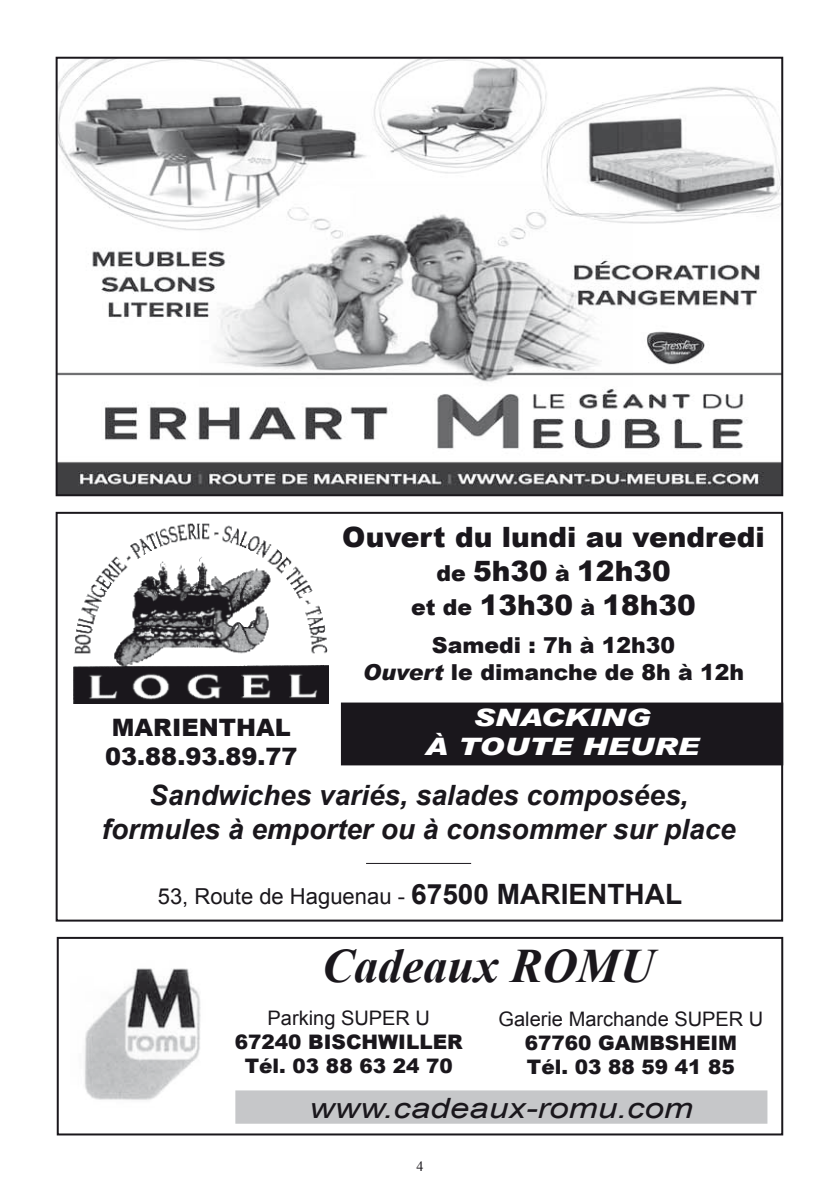
<style>
.page{position:relative;width:840px;height:1191px;background:#fff}
.page>*{position:absolute;margin:0;border:0;box-sizing:border-box;transform-origin:0 0}
.t1{font:italic 700 48px "Times New Roman";color:#1a171c}
.t2{font:italic 700 28px/33.6px "Arial";color:#1a171c;text-align:center}
.t3{font:900 28px/33.6px "Arial";color:#1a171c;text-align:center}
.t4{font:italic 28px "Arial";color:#1a171c;scale:1.25 1}
.t5{font:900 24px/28.8px "Arial";color:#1a171c}
.t6{font:italic 900 24px/28.8px "Arial";color:#fff;text-align:center;scale:1.25 1}
.t7{font:900 22px/26.4px "Arial";color:#1a171c;text-align:center}
.t8{font:22px "Arial";color:#1a171c}
.t9{font:900 20px/24px "Arial";color:#1a171c;text-align:center}
.t10{font:20px "Arial";color:#1a171c}
.t11{font:14px "Times New Roman";color:#1a171c}
.s1{font-size:22px}
.s2{font-style:italic}
.s3{font-weight:700;font-size:28px}
</style>
<div class="page">
<div style="left:342px;top:703px;width:439px;height:61px;background:#1a171c"></div>
<div style="left:341px;top:702px;width:441px;height:63px;border:2px solid #1a171c"></div>
<img style="left:73px;top:523px;width:256px;height:181px">
<div style="left:56px;top:512px;width:726px;height:409px;border:2px solid #1a171c"></div>
<img style="left:59px;top:60px;width:720px;height:433px">
<div style="left:56px;top:57px;width:726px;height:439px;border:2px solid #1a171c"></div>
<hr style="left:366px;top:863px;width:105px;height:1px;background:#1a171c">
<div style="left:57px;top:937px;width:725px;height:198px;border:2px solid #1a171c"></div>
<img style="left:84px;top:968px;width:117px;height:132px">
<div style="left:235px;top:1090px;width:532px;height:33px;background:#c6c7c9;border:2px solid #c6c7c9"></div>
<p class="t3" style="left:342px;top:520px;width:424px">Ouvert du lundi au vendredi <span class="s1">de</span> 5h30 <span class="s1">à</span> 12h30<br><span class="s1">et de</span> 13h30 <span class="s1">à</span> 18h30</p>
<p class="t7" style="left:362px;top:631px;width:383px">Samedi : 7h à 12h30<br><span class="s2">OUVERT</span> le dimanche de 8h à 12h</p>
<p class="t6" style="left:424px;top:703px;width:221px">SNACKING<br>À TO UTE HEURE</p>
<p class="t2" style="left:102px;top:779px;width:635px">Sandwiches variés, salades composées, formules à emporter ou à consommer sur place</p>
<p class="t5" style="left:105px;top:712px;width:194px">MARIENTHAL<br>03.88.93.89.77</p>
<p class="t8" style="left:158px;top:882px;width:525px">53, Route de Haguenau - <span class="s3">67500 MARIENTHAL</span></p>
<h1 class="t1" style="left:322px;top:932px;width:334px">Cadeaux ROMU</h1>
<p class="t10" style="left:267px;top:1005px;width:164px">Parking SUPER U</p>
<p class="t9" style="left:235px;top:1029px;width:229px">67240 BISCHWILLER<br>Tél. 03 88 63 24 70</p>
<p class="t10" style="left:498px;top:1005px;width:204px">Galerie Marchande Super</p>
<p class="t10" style="left:748px;top:1005px;width:16px">U</p>
<p class="t9" style="left:524px;top:1030px;width:214px;text-align:left">67760 GAMBSHEIM<br>Tél. 03 88 59 41 85</p>
<p class="t4" style="left:309px;top:1089px;width:308px">www.cadeaux-romu.com</p>
<p class="t11" style="left:416px;top:1157px;width:8px">4</p>
</div>
